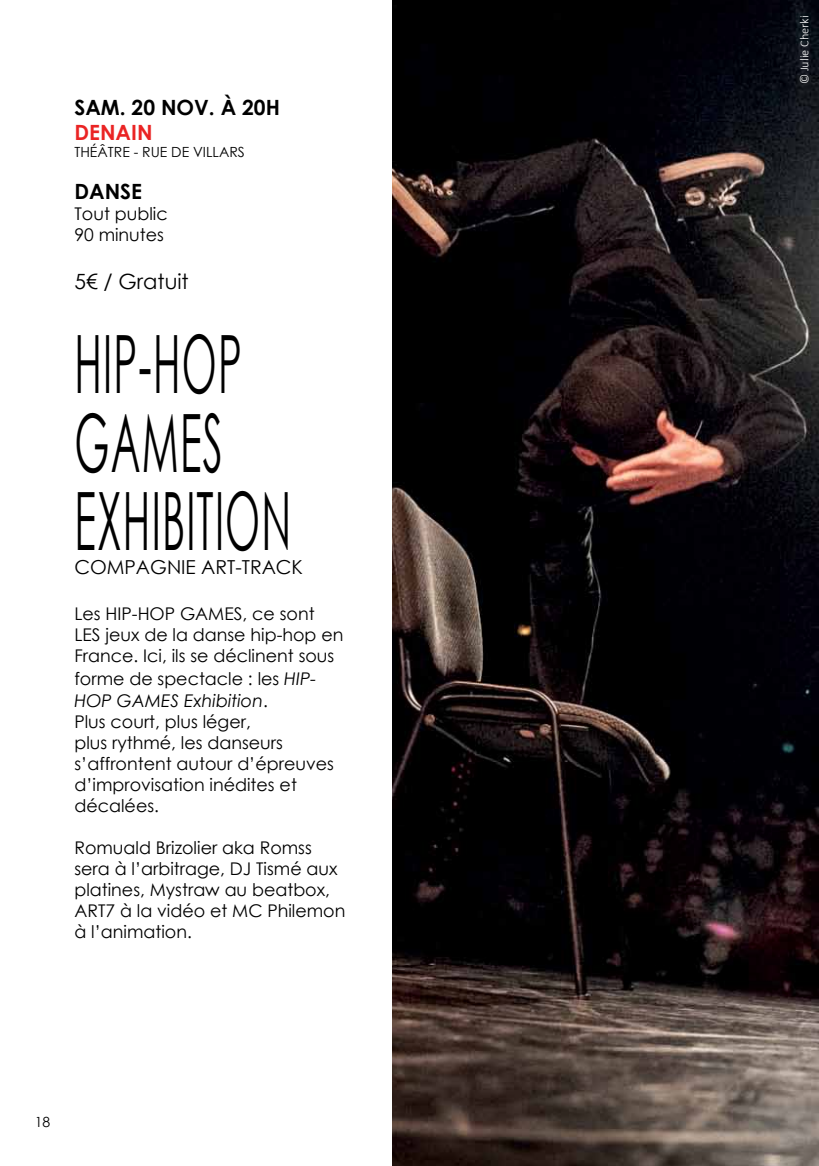
<style>
.page{position:relative;width:819px;height:1166px;background:#fff}
.page>*{position:absolute;margin:0;border:0;box-sizing:border-box;transform-origin:0 0}
.t1{font:80.5px/78.8px "Century Gothic";letter-spacing:.03em;color:#000;scale:.5 1}
.t2{font:700 21px "Century Gothic";color:#000}
.t3{font:21px "Century Gothic";color:#000}
.t4{font:700 21px "Century Gothic";color:#ea2424}
.t5{font:19.25px "Century Gothic";color:#000}
.t6{font:17.5px/21px "Century Gothic";color:#000}
.t7{font:italic 17.5px/22.8px "Century Gothic";color:#000}
.t8{font:14px "Century Gothic";color:#000}
.t9{font:300 12.25px "Calibri";color:#fff}
.s1{font-style:normal}
</style>
<div class="page">
<img style="left:392px;top:0;width:427px;height:1166px">
<p class="t2" style="left:74px;top:91px;width:207px">SAM. 20 NOV. À 20H</p>
<p class="t4" style="left:74px;top:117px;width:80px">DENAIN</p>
<p class="t8" style="left:74px;top:142px;width:172px">THÉÂTRE - RUE DE VILLARS</p>
<p class="t2" style="left:74px;top:175px;width:69px">DANSE</p>
<p class="t6" style="left:74px;top:203px;width:95px">Tout public<br>90 minutes</p>
<p class="t3" style="left:74px;top:267px;width:116px">5€ / Gratuit</p>
<h1 class="t1" style="left:74px;top:323px;width:435px">HIP-HOP<br>GAMES<br>EXHIBITION</h1>
<p class="t5" style="left:74px;top:553px;width:230px">COMPAGNIE ART-TRACK</p>
<p class="t6" style="left:74px;top:603px;width:270px">Les HIP-HOP GAMES, ce sont<br>LES jeux de la danse hip-hop en<br>France. Ici, ils se déclinent sous</p>
<p class="t7" style="left:74px;top:666px;width:243px"><span class="s1">forme de spectacle : les</span> HIP-<br>HOP GAMES Exhibition<span class="s1">.</span></p>
<p class="t6" style="left:74px;top:711px;width:261px">Plus court, plus léger,<br>plus rythmé, les danseurs s’affrontent autour d’épreuves d’improvisation inédites et décalées.</p>
<p class="t6" style="left:74px;top:837px;width:272px">Romuald Brizolier aka Romss sera à l’arbitrage, DJ Tismé aux platines, Mystraw au beatbox,<br>ART7 à la vidéo et MC Philemon à l’animation.</p>
<p class="t8" style="left:35px;top:1112px;width:17px">18</p>
<p class="t9" style="left:796px;top:84px;width:70px;rotate:-90deg">© Julie Cherki</p>
</div>
